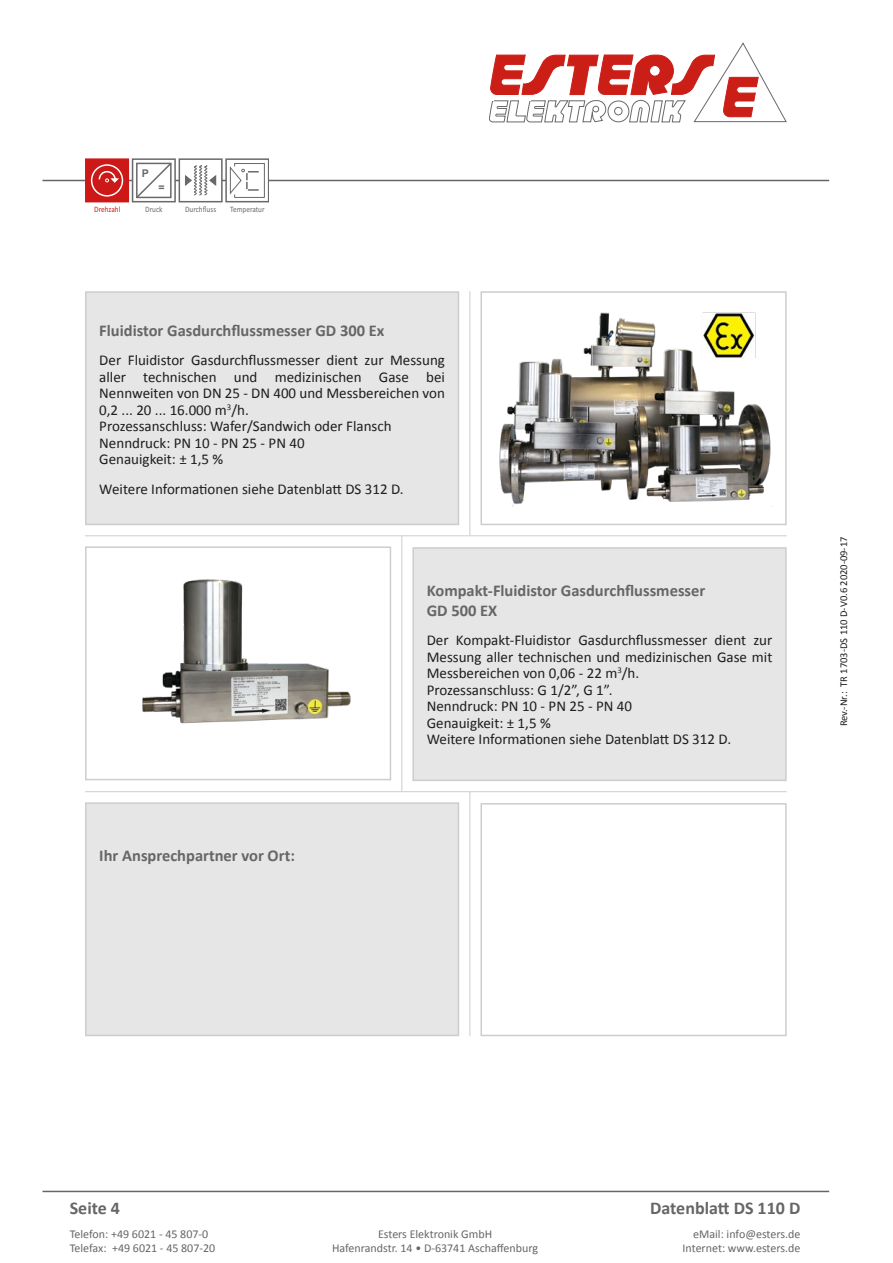
<style>
.page{position:relative;width:893px;height:1263px;background:#fff}
.page>*{position:absolute;margin:0;border:0;box-sizing:border-box;transform-origin:0 0}
.t1{font:700 18px "Calibri";color:#666}
.t2{font:700 16.5px/19.8px "Calibri";color:#666}
.t3{font:15px/16.5px "Calibri";color:#1d1d1b}
.t4{font:12px/14.4px "Calibri";color:#666}
.t5{font:700 10.65px "Arial";color:#69686b}
.t6{font:10.5px "Calibri";color:#1d1d1b}
.t7{font:8.25px "Calibri";color:#69686b;scale:.89 1}
.t8{font:8.25px "Calibri";color:#cc1917;scale:.89 1}
</style>
<div class="page">
<hr style="left:43px;top:180px;width:786px;height:1px;background:#666">
<hr style="left:43px;top:1191px;width:786px;height:1px;background:#666">
<svg style="left:489px;top:43px;width:298px;height:79px"></svg>
<div style="left:226px;top:159px;width:43px;height:43px;background:#fff"></div>
<div style="left:225px;top:158px;width:44px;height:44px;border:2px solid #69686b"></div>
<div style="left:179px;top:158px;width:44px;height:44px;background:#fff;border:2px solid #69686b"></div>
<svg style="left:185px;top:165px;width:32px;height:31px"></svg>
<div style="left:85px;top:158px;width:44px;height:44px;background:#cc1917"></div>
<div style="left:91px;top:164px;width:32px;height:33px;border:2px solid #fff;border-radius:50%"></div>
<svg style="left:131px;top:158px;width:46px;height:45px"></svg>
<div style="left:136px;top:163px;width:36px;height:35px;border:2px solid #69686b"></div>
<svg style="left:98px;top:170px;width:23px;height:14px"></svg>
<hr style="left:264px;top:163px;width:1px;height:34px;background:#69686b">
<svg style="left:229px;top:163px;width:35px;height:35px"></svg>
<div style="left:86px;top:292px;width:372px;height:232px;background:#e6e6e6"></div>
<div style="left:85px;top:291px;width:374px;height:234px;border:2px solid #cdcdcd"></div>
<img style="left:499px;top:312px;width:272px;height:194px">
<div style="left:480px;top:291px;width:307px;height:234px;border:2px solid #cdcdcd"></div>
<div style="left:413px;top:548px;width:373px;height:232px;background:#e6e6e6"></div>
<div style="left:412px;top:547px;width:375px;height:234px;border:2px solid #cdcdcd"></div>
<img style="left:142px;top:579px;width:209px;height:145px">
<div style="left:85px;top:546px;width:306px;height:234px;border:2px solid #cdcdcd"></div>
<div style="left:86px;top:803px;width:372px;height:232px;background:#e6e6e6"></div>
<div style="left:85px;top:802px;width:374px;height:234px;border:2px solid #cdcdcd"></div>
<hr style="left:469px;top:291px;width:1px;height:244px;background:#cdcdcd">
<hr style="left:85px;top:535px;width:702px;height:1px;background:#cdcdcd">
<hr style="left:85px;top:791px;width:702px;height:1px;background:#cdcdcd">
<hr style="left:401px;top:535px;width:1px;height:256px;background:#cdcdcd">
<hr style="left:469px;top:792px;width:1px;height:244px;background:#cdcdcd">
<div style="left:480px;top:803px;width:307px;height:233px;border:2px solid #cdcdcd"></div>
<p class="t5" style="left:142px;top:167px;width:9px">P</p>
<p class="t5" style="left:158px;top:180px;width:8px">=</p>
<p class="t8" style="left:94px;top:204px;width:31px">Drehzahl</p>
<p class="t7" style="left:145px;top:204px;width:21px">Druck</p>
<p class="t7" style="left:185px;top:204px;width:36px">Durchfluss</p>
<p class="t7" style="left:230px;top:204px;width:40px">Temperatur</p>
<p class="t2" style="left:99px;top:321px;width:287px">Fluidistor Gasdurchflussmesser GD 300 Ex</p>
<p class="t3" style="left:99px;top:352px;width:347px">Der Fluidistor Gasdurchflussmesser dient zur Messung aller technischen und medizinischen Gase bei Nennweiten von DN 25 - DN 400 und Messbereichen von 0,2 ... 20 ... 16.000 m<sup>3</sup>/h.<br>Prozessanschluss: Wafer/Sandwich oder Flansch Nenndruck: PN 10 - PN 25 - PN 40<br>Genauigkeit: ± 1,5 %</p>
<p class="t3" style="left:99px;top:480px;width:306px">Weitere Informationen siehe Datenblatt DS 312 D.</p>
<p class="t2" style="left:99px;top:846px;width:197px">Ihr Ansprechpartner vor Ort:</p>
<p class="t2" style="left:427px;top:581px;width:280px">Kompakt-Fluidistor Gasdurchflussmesser<br>GD 500 EX</p>
<p class="t3" style="left:427px;top:632px;width:347px">Der Kompakt-Fluidistor Gasdurchflussmesser dient zur Messung aller technischen und medizinischen Gase mit Messbereichen von 0,06 - 22 m<sup>3</sup>/h.<br>Prozessanschluss: G 1/2”, G 1”.<br>Nenndruck: PN 10 - PN 25 - PN 40<br>Genauigkeit: ± 1,5 %<br>Weitere Informationen siehe Datenblatt DS 312 D.</p>
<p class="t6" style="left:837px;top:726px;width:191px;rotate:-90deg">Rev.-Nr.: TR 1703-DS 110 D-V0.6 2020-09-17</p>
<p class="t1" style="left:70px;top:1197px;width:52px">Seite 4</p>
<p class="t1" style="left:650px;top:1197px;width:152px">Datenblatt DS 110 D</p>
<p class="t4" style="left:70px;top:1226px;width:147px">Telefon: +49 6021 - 45 807-0<br>Telefax: +49 6021 - 45 807-20</p>
<p class="t4" style="left:332px;top:1226px;width:208px;text-align:center">Esters Elektronik GmbH<br>Hafenrandstr. 14 • D-63741 Aschaffenburg</p>
<p class="t4" style="left:683px;top:1226px;width:119px;text-align:right">eMail: info@esters.de<br>Internet: www.esters.de</p>
</div>
